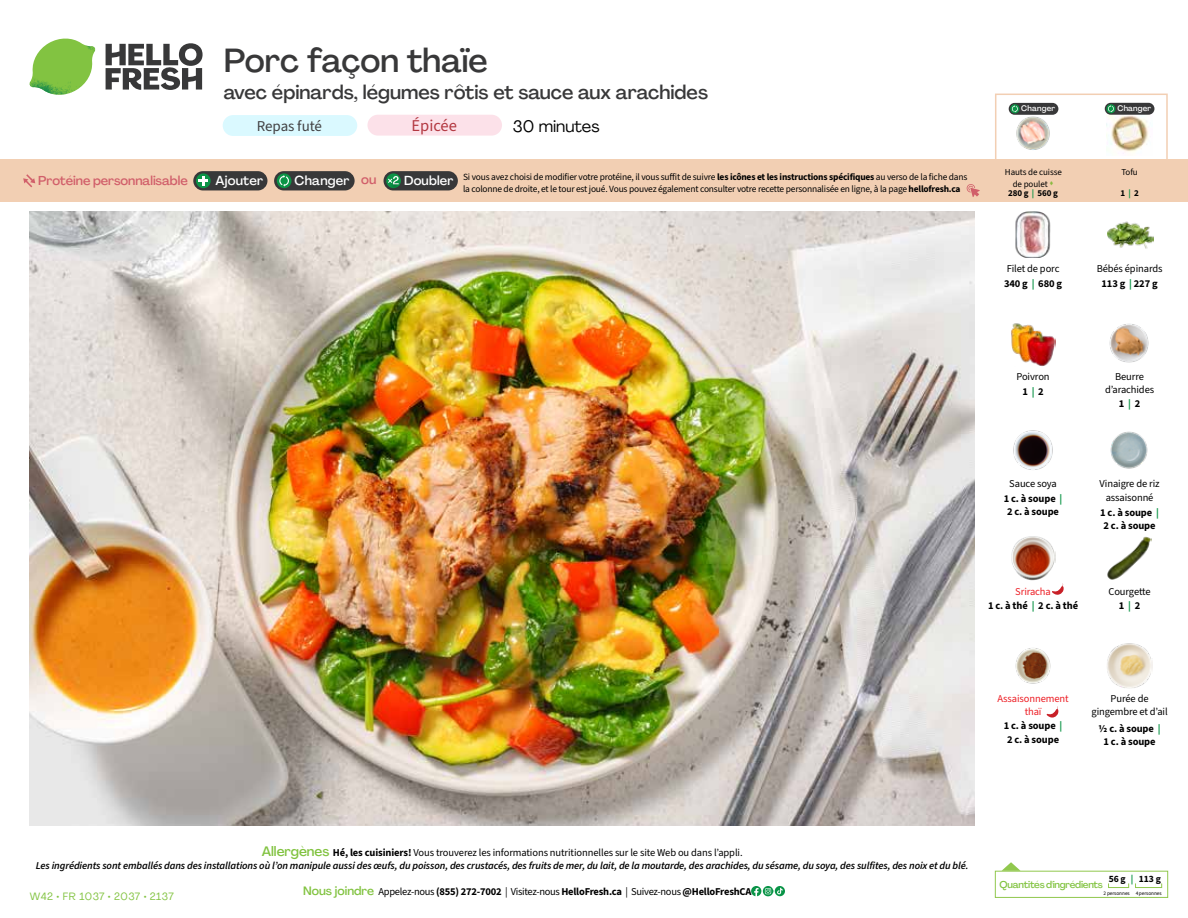
<style>
.page{position:relative;width:1188px;height:918px;background:#fff}
.page>*{position:absolute;margin:0;border:0;box-sizing:border-box;transform-origin:0 0}
.t1{font:500 33px "Agrandir";letter-spacing:-.005em;color:#383839}
.t2{font:500 19.5px "Agrandir";color:#383839}
.t3{font:16.5px "Agrandir";color:#000}
.t4{font:16.5px "Source Sans 3";color:#b33841}
.t5{font:15px "Source Sans 3";letter-spacing:-.01em;color:#414042}
.t6{font:500 12.9px "Agrandir";letter-spacing:.015em;color:#fff}
.t7{font:500 12.75px "Agrandir";letter-spacing:-.005em;color:#d15f6a}
.t8{font:italic 600 10.5px/13.5px "Source Sans 3";letter-spacing:-.01em;color:#000;text-align:center}
.t9{font:700 10.5px/13.5px "Source Sans 3";letter-spacing:-.02em;color:#000;text-align:center}
.t10{font:10.5px/14.9px "Source Sans 3";letter-spacing:-.01em;color:#000;text-align:center}
.t11{font:10.5px/13.6px "Source Sans 3";letter-spacing:-.01em;color:#ed1d24;text-align:center}
.t12{font:10.5px "Agrandir";letter-spacing:.05em;color:#82c341}
.t13{font:500 9.75px "Agrandir";letter-spacing:-.025em;color:#82c341}
.t14{font:700 9.6px "Source Sans 3";color:#000}
.t15{font:9.45px/12px "Source Sans 3";letter-spacing:-.02em;color:#000}
.t16{font:9px/11.6px "Source Sans 3";letter-spacing:-.01em;color:#000;text-align:center}
.t17{font:700 9px "Source Sans 3";color:#000}
.t18{font:500 7.95px "Agrandir";letter-spacing:.02em;color:#fff}
.t19{font:5.25px "Source Sans 3";letter-spacing:-.01em;color:#000}
.s1{color:#d15f6a}
.s2{font-weight:700}
.s3{color:#8cba42}
.s4{color:#0b9446}
.s5{font-weight:700;color:#0b9446}
.s6{font-weight:400;color:#ed1d24}
.s7{font-weight:700;color:#000}
.s8{font-family:"Agrandir";font-weight:500;font-style:normal;font-size:13.5px;color:#82c341}
.s9{font-weight:700;font-style:normal}
.s10{font-weight:400;font-style:normal}
.s11{font-family:"Agrandir";font-weight:500;font-size:12px;color:#82c341}
.s12{font-weight:400}
</style>
<div class="page">
<svg style="left:106px;top:43px;width:97px;height:47px"></svg>
<svg style="left:34px;top:39px;width:59px;height:38px"></svg>
<img style="left:65px;top:39px;width:30px;height:25px">
<img style="left:33px;top:60px;width:56px;height:10px">
<img style="left:29px;top:64px;width:58px;height:31px">
<img style="left:64px;top:70px;width:25px;height:24px">
<img style="left:30px;top:211px;width:945px;height:615px">
<svg style="left:775px;top:886px;width:10px;height:10px"></svg>
<svg style="left:751px;top:886px;width:32px;height:10px"></svg>
<svg style="left:1002px;top:862px;width:19px;height:9px"></svg>
<div style="left:995px;top:871px;width:173px;height:27px;border:1px solid #91c84e"></div>
<div style="left:1108px;top:883px;width:21px;height:5px;border:1px solid #91c84e"></div>
<div style="left:1135px;top:883px;width:27px;height:5px;border:1px solid #91c84e"></div>
<img style="left:1011px;top:323px;width:45px;height:43px">
<img style="left:1109px;top:323px;width:40px;height:40px">
<img style="left:1013px;top:430px;width:40px;height:40px">
<img style="left:1110px;top:431px;width:38px;height:38px">
<img style="left:1011px;top:536px;width:45px;height:45px">
<img style="left:1107px;top:536px;width:45px;height:44px">
<img style="left:1015px;top:648px;width:36px;height:36px">
<img style="left:1108px;top:221px;width:45px;height:28px">
<img style="left:1015px;top:212px;width:36px;height:45px">
<img style="left:1107px;top:643px;width:45px;height:45px">
<svg style="left:1052px;top:583px;width:12px;height:12px"></svg>
<svg style="left:1046px;top:706px;width:13px;height:12px"></svg>
<div style="left:0;top:160px;width:1188px;height:42px;background:#f2cfb3"></div>
<svg style="left:23px;top:174px;width:12px;height:13px"></svg>
<div style="left:384px;top:171px;width:74px;height:19px;background:#383839;border-radius:10px"></div>
<svg style="left:386px;top:173px;width:15px;height:15px"></svg>
<div style="left:389px;top:180px;width:11px;height:11px;background:#000;opacity:.35"></div>
<svg style="left:387px;top:176px;width:12px;height:8px"></svg>
<div style="left:274px;top:171px;width:81px;height:19px;background:#383839;border-radius:10px"></div>
<svg style="left:277px;top:173px;width:15px;height:15px"></svg>
<svg style="left:279px;top:175px;width:10px;height:12px"></svg>
<div style="left:193px;top:171px;width:74px;height:19px;background:#383839;border-radius:10px"></div>
<svg style="left:196px;top:173px;width:15px;height:15px"></svg>
<svg style="left:198px;top:176px;width:10px;height:10px"></svg>
<svg style="left:967px;top:184px;width:13px;height:13px"></svg>
<div style="left:995px;top:94px;width:173px;height:69px;border:2px solid #f2cfb3"></div>
<img style="left:1107px;top:114px;width:44px;height:40px">
<img style="left:1012px;top:114px;width:43px;height:36px">
<div style="left:1105px;top:103px;width:49px;height:12px;background:#383839;border-radius:6px"></div>
<svg style="left:1106px;top:104px;width:9px;height:9px"></svg>
<svg style="left:1108px;top:105px;width:6px;height:7px"></svg>
<div style="left:1009px;top:103px;width:49px;height:12px;background:#383839;border-radius:6px"></div>
<svg style="left:1010px;top:104px;width:9px;height:9px"></svg>
<svg style="left:1012px;top:105px;width:6px;height:7px"></svg>
<div style="left:367px;top:115px;width:135px;height:21px;background:#fce1e9;border-radius:10px"></div>
<div style="left:223px;top:115px;width:134px;height:21px;background:#daf9ff;border-radius:10px"></div>
<h1 class="t1" style="left:224px;top:40px;width:265px">Porc façon thaïe</h1>
<h2 class="t2" style="left:224px;top:80px;width:486px">avec épinards, légumes rôtis et sauce aux arachides</h2>
<h3 class="t3" style="left:513px;top:116px;width:88px">30 minutes</h3>
<h3 class="t5" style="left:257px;top:116px;width:67px">Repas futé</h3>
<h3 class="t4" style="left:412px;top:115px;width:47px">Épicée</h3>
<p class="t7" style="left:38px;top:173px;width:151px">Protéine personnalisable</p>
<p class="t6" style="left:216px;top:172px;width:49px">Ajouter</p>
<p class="t6" style="left:295px;top:172px;width:83px">Changer <span class="s1">ou</span></p>
<p class="t6" style="left:404px;top:172px;width:51px">Doubler</p>
<p class="t15" style="left:463px;top:171px;width:506px">Si vous avez choisi de modifier votre protéine, il vous suffit de suivre <span class="s2">les icônes et les instructions spécifiques</span> au verso de la fiche dans la colonne de droite, et le tour est joué. Vous pouvez également consulter votre recette personnalisée en ligne, à la page <span class="s2">hellofresh.ca</span></p>
<p class="t18" style="left:1021px;top:104px;width:35px">Changer</p>
<p class="t18" style="left:1117px;top:104px;width:35px">Changer</p>
<p class="t16" style="left:1005px;top:166px;width:58px">Hauts de cuisse de poulet <span class="s3">▲</span></p>
<p class="t17" style="left:1008px;top:187px;width:51px">280 g <span class="s4">|</span> 560 g</p>
<p class="t10" style="left:1004px;top:260px;width:60px;line-height:15.6px;text-align:left">Filet de porc<br><span class="s2">340 g</span> <span class="s5">|</span> <span class="s2">680 g</span></p>
<p class="t16" style="left:1121px;top:166px;width:18px">Tofu</p>
<p class="t17" style="left:1120px;top:187px;width:20px">1 <span class="s4">|</span> 2</p>
<p class="t10" style="left:1097px;top:260px;width:67px;line-height:15.6px">Bébés épinards<br><span class="s2">113 g</span> <span class="s5">|</span> <span class="s2">227 g</span></p>
<p class="t10" style="left:1016px;top:369px;width:35px">Poivron<br><span class="s2">1</span> <span class="s5">|</span> <span class="s2">2</span></p>
<p class="t10" style="left:1105px;top:369px;width:51px;line-height:13.8px">Beurre d’arachides<br><span class="s2">1</span> <span class="s5">|</span> <span class="s2">2</span></p>
<p class="t10" style="left:1004px;top:476px;width:60px">Sauce soya<br><span class="s2">1 c. à soupe</span> <span class="s5">|</span></p>
<p class="t9" style="left:1007px;top:505px;width:54px">2 c. à soupe</p>
<p class="t10" style="left:1100px;top:477px;width:62px;line-height:13.5px">Vinaigre de riz assaisonné</p>
<p class="t9" style="left:1100px;top:506px;width:60px">1 c. à soupe <span class="s4">|<br></span>2 c. à soupe</p>
<p class="t9" style="left:988px;top:584px;width:92px;line-height:14.9px"><span class="s6">Sriracha<br></span>1 c. à thé <span class="s4">|</span> 2 c. à thé</p>
<p class="t10" style="left:1108px;top:584px;width:44px">Courgette<br><span class="s2">1</span> <span class="s5">|</span> <span class="s2">2</span></p>
<p class="t11" style="left:997px;top:692px;width:73px">Assaisonnement thaï<br><span class="s7">1 c. à soupe</span> <span class="s5">|<br></span><span class="s7">2 c. à soupe</span></p>
<p class="t10" style="left:1091px;top:692px;width:78px;line-height:13.5px">Purée de gingembre et d’ail</p>
<p class="t9" style="left:1099px;top:721px;width:64px">½ c. à soupe <span class="s4">|<br></span>1 c. à soupe</p>
<p class="t8" style="left:36px;top:845px;width:934px"><span class="s8">Allergènes</span> <span class="s9">Hé, les cuisiniers!</span> <span class="s10">Vous trouverez les informations nutritionnelles sur le site Web ou dans l’appli.<br></span>Les ingrédients sont emballés dans des installations où l’on manipule aussi des œufs, du poisson, des crustacés, des fruits de mer, du lait, de la moutarde, des arachides, du sésame, du soya, des sulfites, des noix et du blé.</p>
<p class="t12" style="left:30px;top:890px;width:145px">W42 • FR 1037 • 2037 • 2137</p>
<p class="t9" style="left:303px;top:885px;width:450px"><span class="s11">Nous joindre</span> <span class="s12">Appelez-nous</span> (855) 272-7002 <span class="s12">| Visitez-nous</span> HelloFresh.ca <span class="s12">| Suivez-nous</span> @HelloFreshCA</p>
<p class="t14" style="left:1109px;top:872px;width:54px">56 g <span class="s4">|</span> 113 g</p>
<p class="t19" style="left:1103px;top:890px;width:60px">2 personnes 4 personnes</p>
<p class="t13" style="left:1000px;top:878px;width:105px">Quantités d'ingrédients</p>
</div>
